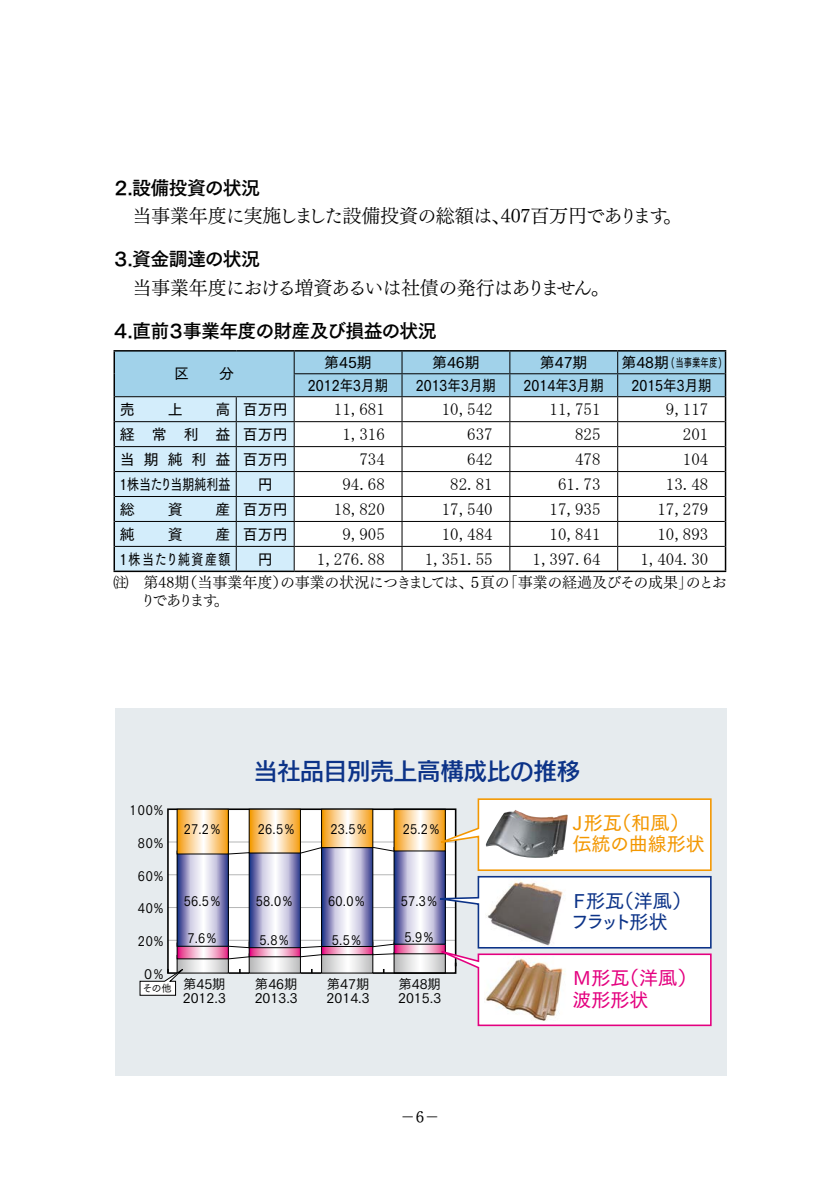
<style>
.page{position:relative;width:840px;height:1191px;background:#fff}
.page>*{position:absolute;margin:0;border:0;box-sizing:border-box;transform-origin:0 0}
.t1{font:23.2px "New Rodin Pro DB";color:#0c3388}
.t2{font:19px "Tsuku Go Pro B";letter-spacing:-.04em;color:#000}
.t3{font:19px "Tsuku Min Pro R";letter-spacing:-.035em;color:#000}
.t4{font:19px "Tsuku Min Pro R";letter-spacing:-.06em;color:#000}
.t5{font:19px/21.2px "Tsuku Go Pro D";color:#f39700}
.t6{font:19px/21.2px "Tsuku Go Pro D";letter-spacing:-.135em;color:#0c3388}
.t7{font:19px/21.2px "Tsuku Go Pro D";color:#e4007f}
.t8{font:17px "MS Mincho";color:#000}
.t9{font:16px "Tsuku Min Pro LB";color:#000}
.t10{font:15px/18px "Tsuku Min Pro R";letter-spacing:-.02em;color:#000}
.t11{font:15px "Tsuku Go Pro D";color:#000}
.t12{font:15px "Tsuku Go Pro D";color:#000;scale:.9 1}
.t13{font:15px "Tsuku Go Pro D";color:#000;scale:.8 1}
.t14{font:15px "Tsuku Go Pro D";letter-spacing:.1em;color:#000;scale:.8 1}
.t15{font:15px "Tsuku Go Pro D";letter-spacing:.59em;color:#000}
.t16{font:13.4px "Tsuku Go Pro M";color:#000;scale:.9 1}
.t17{font:13.4px/13.8px "Tsuku Go Pro M";color:#000}
.t18{font:12px "Tsuku Go Pro D";color:#000;scale:.7 1}
.s1{font-size:15px}
</style>
<div class="page">
<hr style="left:113px;top:350px;width:123px;height:1px;background:#000">
<hr style="left:113px;top:351px;width:2px;height:23px;background:#000">
<hr style="left:236px;top:350px;width:58px;height:1px;background:#000">
<hr style="left:113px;top:374px;width:2px;height:23px;background:#000">
<hr style="left:294px;top:350px;width:108px;height:1px;background:#000">
<hr style="left:402px;top:350px;width:107px;height:1px;background:#000">
<hr style="left:509px;top:350px;width:108px;height:1px;background:#000">
<hr style="left:617px;top:350px;width:108px;height:1px;background:#000">
<hr style="left:113px;top:397px;width:2px;height:25px;background:#000">
<hr style="left:113px;top:422px;width:2px;height:24px;background:#000">
<hr style="left:113px;top:446px;width:2px;height:25px;background:#000">
<hr style="left:113px;top:471px;width:2px;height:25px;background:#000">
<hr style="left:113px;top:496px;width:2px;height:25px;background:#000">
<hr style="left:113px;top:521px;width:2px;height:25px;background:#000">
<hr style="left:113px;top:546px;width:2px;height:24px;background:#000">
<hr style="left:113px;top:570px;width:123px;height:2px;background:#000">
<hr style="left:236px;top:570px;width:58px;height:2px;background:#000">
<hr style="left:294px;top:570px;width:108px;height:2px;background:#000">
<hr style="left:402px;top:570px;width:107px;height:2px;background:#000">
<hr style="left:509px;top:570px;width:108px;height:2px;background:#000">
<hr style="left:617px;top:570px;width:108px;height:2px;background:#000">
<svg style="left:114px;top:351px;width:611px;height:220px"></svg>
<div style="left:115px;top:709px;width:611px;height:367px;background:#e6ebee"></div>
<svg style="left:168px;top:809px;width:287px;height:164px;background:#ece6e3"></svg>
<hr style="left:168px;top:940px;width:287px;height:1px;background:#b5b6b6">
<hr style="left:168px;top:907px;width:287px;height:1px;background:#b5b6b6">
<hr style="left:168px;top:874px;width:287px;height:1px;background:#b5b6b6">
<hr style="left:168px;top:841px;width:287px;height:1px;background:#b5b6b6">
<svg style="left:373px;top:846px;width:20px;height:6px"></svg>
<svg style="left:373px;top:943px;width:20px;height:4px"></svg>
<svg style="left:373px;top:953px;width:20px;height:2px"></svg>
<svg style="left:395px;top:954px;width:25px;height:16px"></svg>
<svg style="left:395px;top:944px;width:25px;height:8px"></svg>
<svg style="left:395px;top:851px;width:25px;height:91px"></svg>
<div style="left:393px;top:847px;width:52px;height:97px;border:1px solid #000"></div>
<svg style="left:395px;top:811px;width:25px;height:38px"></svg>
<div style="left:167px;top:808px;width:289px;height:165px;border:2px solid #000"></div>
<svg style="left:420px;top:798px;width:291px;height:228px"></svg>
<img style="left:485px;top:809px;width:82px;height:49px">
<img style="left:484px;top:956px;width:82px;height:66px">
<img style="left:485px;top:878px;width:85px;height:68px">
<svg style="left:300px;top:846px;width:21px;height:8px"></svg>
<svg style="left:300px;top:945px;width:21px;height:3px"></svg>
<svg style="left:300px;top:954px;width:21px;height:3px"></svg>
<svg style="left:323px;top:955px;width:48px;height:16px"></svg>
<svg style="left:323px;top:946px;width:48px;height:7px"></svg>
<div style="left:321px;top:941px;width:52px;height:14px;border:1px solid #000"></div>
<svg style="left:323px;top:849px;width:48px;height:95px"></svg>
<div style="left:321px;top:847px;width:52px;height:99px;border:1px solid #000"></div>
<svg style="left:323px;top:811px;width:48px;height:35px;background:#fad08f"></svg>
<div style="left:321px;top:809px;width:52px;height:39px;border:1px solid #000"></div>
<svg style="left:228px;top:852px;width:21px;height:2px"></svg>
<svg style="left:228px;top:945px;width:21px;height:3px"></svg>
<svg style="left:228px;top:956px;width:21px;height:3px"></svg>
<svg style="left:251px;top:957px;width:47px;height:14px"></svg>
<svg style="left:251px;top:948px;width:47px;height:7px"></svg>
<svg style="left:251px;top:854px;width:47px;height:92px"></svg>
<div style="left:249px;top:852px;width:51px;height:96px;border:1px solid #000"></div>
<svg style="left:251px;top:811px;width:47px;height:40px;background:#fad191"></svg>
<svg style="left:179px;top:959px;width:47px;height:12px"></svg>
<svg style="left:179px;top:946px;width:47px;height:11px"></svg>
<svg style="left:179px;top:854px;width:47px;height:90px"></svg>
<div style="left:177px;top:850px;width:51px;height:96px;border:1px solid #000"></div>
<svg style="left:179px;top:811px;width:47px;height:41px;background:#fad192"></svg>
<svg style="left:139px;top:963px;width:51px;height:33px"></svg>
<p class="t2" style="left:111px;top:171px;width:150px">２.設備投資の状況</p>
<p class="t3" style="left:113px;top:199px;width:570px">　当事業年度に実施しました設備投資の総額は、407百万円であります。</p>
<p class="t2" style="left:111px;top:243px;width:150px">３.資金調達の状況</p>
<p class="t4" style="left:113px;top:271px;width:497px">　当事業年度における増資あるいは社債の発行はありません。</p>
<p class="t2" style="left:111px;top:314px;width:326px">４.直前３事業年度の財産及び損益の状況</p>
<p class="t11" style="left:174px;top:361px;width:61px">区　　分</p>
<p class="t11" style="left:324px;top:350px;width:49px">第45期</p>
<p class="t11" style="left:432px;top:350px;width:49px">第46期</p>
<p class="t11" style="left:539px;top:350px;width:49px">第47期</p>
<p class="t18" style="left:621px;top:352px;width:145px"><span class="s1">第48期</span> (当事業年度 )</p>
<p class="t12" style="left:308px;top:373px;width:91px">2012年3月期</p>
<p class="t12" style="left:415px;top:373px;width:91px">2013年3月期</p>
<p class="t12" style="left:523px;top:373px;width:91px">2014年3月期</p>
<p class="t12" style="left:631px;top:373px;width:91px">2015年3月期</p>
<p class="t11" style="left:120px;top:397px;width:16px">売</p>
<p class="t11" style="left:168px;top:397px;width:16px">上</p>
<p class="t11" style="left:215px;top:397px;width:74px">高 百万円</p>
<p class="t8" style="left:334px;top:401px;width:52px">11,681</p>
<p class="t8" style="left:441px;top:401px;width:52px">10,542</p>
<p class="t8" style="left:549px;top:401px;width:52px">11,751</p>
<p class="t8" style="left:665px;top:401px;width:44px">9,117</p>
<p class="t11" style="left:120px;top:421px;width:169px">経 常 利 益百万円</p>
<p class="t8" style="left:342px;top:425px;width:44px">1,316</p>
<p class="t8" style="left:467px;top:425px;width:27px">637</p>
<p class="t8" style="left:574px;top:425px;width:27px">825</p>
<p class="t8" style="left:682px;top:425px;width:27px">201</p>
<p class="t15" style="left:120px;top:446px;width:169px">当期純利益 百万円</p>
<p class="t8" style="left:359px;top:450px;width:27px">734</p>
<p class="t8" style="left:467px;top:450px;width:27px">642</p>
<p class="t8" style="left:574px;top:450px;width:27px">478</p>
<p class="t8" style="left:682px;top:450px;width:27px">104</p>
<p class="t13" style="left:117px;top:471px;width:143px">１株当たり当期純利益</p>
<p class="t11" style="left:257px;top:471px;width:16px">円</p>
<p class="t8" style="left:342px;top:475px;width:44px">94.68</p>
<p class="t8" style="left:450px;top:475px;width:44px">82.81</p>
<p class="t8" style="left:557px;top:475px;width:44px">61.73</p>
<p class="t8" style="left:665px;top:475px;width:44px">13.48</p>
<p class="t11" style="left:120px;top:496px;width:16px">総</p>
<p class="t11" style="left:168px;top:496px;width:16px">資</p>
<p class="t11" style="left:215px;top:496px;width:74px">産 百万円</p>
<p class="t8" style="left:334px;top:500px;width:52px">18,820</p>
<p class="t8" style="left:441px;top:500px;width:52px">17,540</p>
<p class="t8" style="left:549px;top:500px;width:52px">17,935</p>
<p class="t8" style="left:657px;top:500px;width:52px">17,279</p>
<p class="t11" style="left:120px;top:521px;width:16px">純</p>
<p class="t11" style="left:168px;top:521px;width:16px">資</p>
<p class="t11" style="left:215px;top:521px;width:74px">産 百万円</p>
<p class="t8" style="left:342px;top:525px;width:44px">9,905</p>
<p class="t8" style="left:441px;top:525px;width:52px">10,484</p>
<p class="t8" style="left:549px;top:525px;width:52px">10,841</p>
<p class="t8" style="left:657px;top:525px;width:52px">10,893</p>
<p class="t14" style="left:117px;top:546px;width:143px">１株当たり純資産額</p>
<p class="t11" style="left:257px;top:546px;width:16px">円</p>
<p class="t8" style="left:317px;top:550px;width:69px">1,276.88</p>
<p class="t8" style="left:424px;top:550px;width:69px">1,351.55</p>
<p class="t8" style="left:532px;top:550px;width:69px">1,397.64</p>
<p class="t8" style="left:640px;top:550px;width:69px">1,404.30</p>
<p class="t10" style="left:140px;top:571px;width:587px;text-indent:-27px">注　第48期（当事業年度）の事業の状況につきましては、５頁の「事業の経過及びその成果」のとおりであります。</p>
<h1 class="t1" style="left:254px;top:751px;width:327px">当社品目別売上高構成比の推移</h1>
<p class="t16" style="left:129px;top:799px;width:39px">100%</p>
<p class="t16" style="left:138px;top:831px;width:30px">80%</p>
<p class="t16" style="left:138px;top:864px;width:30px">60%</p>
<p class="t16" style="left:138px;top:897px;width:30px">40%</p>
<p class="t16" style="left:138px;top:930px;width:30px">20%</p>
<p class="t16" style="left:184px;top:818px;width:43px">27.2％</p>
<p class="t16" style="left:184px;top:889px;width:43px">56.5％</p>
<p class="t16" style="left:187px;top:927px;width:35px">7.6％</p>
<p class="t16" style="left:258px;top:818px;width:43px">26.5％</p>
<p class="t16" style="left:330px;top:818px;width:43px">23.5％</p>
<p class="t16" style="left:256px;top:889px;width:43px">58.0％</p>
<p class="t16" style="left:328px;top:889px;width:43px">60.0％</p>
<p class="t16" style="left:259px;top:928px;width:35px">5.8％</p>
<p class="t16" style="left:332px;top:928px;width:35px">5.5％</p>
<p class="t16" style="left:142px;top:962px;width:25px">０%</p>
<p class="t17" style="left:142px;top:976px;width:85px;text-align:right"><sub>その他</sub> 第45期<br>2012.3</p>
<p class="t17" style="left:326px;top:976px;width:45px">第47期<br>2014.3</p>
<p class="t17" style="left:254px;top:976px;width:45px">第46期<br>2013.3</p>
<p class="t16" style="left:402px;top:818px;width:43px">25.2％</p>
<p class="t5" style="left:568px;top:810px;width:138px">Ｊ形瓦（和風）伝統の曲線形状</p>
<p class="t6" style="left:569px;top:888px;width:122px">Ｆ形瓦（洋風）フラット形状</p>
<p class="t7" style="left:572px;top:965px;width:125px">Ｍ形瓦（洋風）波形形状</p>
<p class="t16" style="left:400px;top:889px;width:43px">57.3％</p>
<p class="t16" style="left:404px;top:925px;width:35px">5.9％</p>
<p class="t17" style="left:398px;top:976px;width:45px">第48期<br>2015.3</p>
<p class="t9" style="left:399px;top:1102px;width:42px">−6−</p>
</div>
